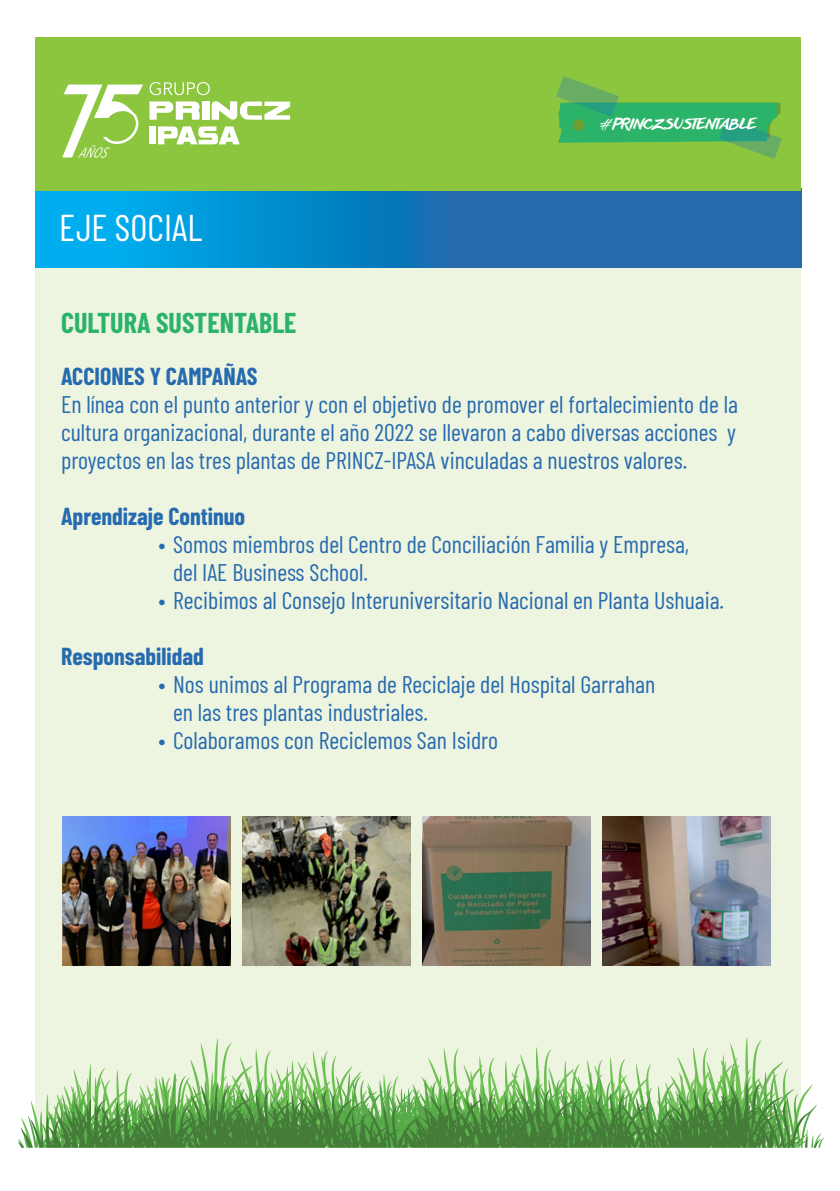
<style>
.page{position:relative;width:840px;height:1191px;background:#fff}
.page>*{position:absolute;margin:0;border:0;box-sizing:border-box;transform-origin:0 0}
.t1{font:37.2px "Barlow Condensed";color:#fff}
.t2{font:700 28px "Barlow Condensed";color:#2bb369}
.t3{font:24px/28px "Barlow Condensed";color:#266aaf}
.t4{font:700 24px "Barlow Condensed";color:#266aaf}
.t5{font:14.4px "anothershabby";color:#fff}
.s1{font-family:"Blacksword"}
</style>
<div class="page">
<div style="left:35px;top:38px;width:765px;height:1109px;background:#edf4e0"></div>
<svg style="left:35px;top:191px;width:765px;height:77px"></svg>
<div style="left:35px;top:38px;width:765px;height:153px;background:#8bc63e"></div>
<svg style="left:556px;top:76px;width:225px;height:83px"></svg>
<img style="left:602px;top:816px;width:168px;height:149px">
<img style="left:242px;top:816px;width:168px;height:149px">
<img style="left:62px;top:816px;width:168px;height:149px">
<img style="left:422px;top:816px;width:168px;height:149px">
<svg style="left:211px;top:101px;width:79px;height:19px"></svg>
<div style="left:202px;top:102px;width:7px;height:18px;background:#fff"></div>
<svg style="left:149px;top:101px;width:51px;height:19px"></svg>
<svg style="left:149px;top:82px;width:61px;height:13px"></svg>
<div style="left:149px;top:126px;width:6px;height:18px;background:#fff"></div>
<svg style="left:158px;top:126px;width:82px;height:18px"></svg>
<svg style="left:62px;top:85px;width:81px;height:73px"></svg>
<svg style="left:73px;top:1037px;width:728px;height:35px"></svg>
<svg style="left:74px;top:1072px;width:749px;height:71px"></svg>
<svg style="left:18px;top:1082px;width:803px;height:65px"></svg>
<h1 class="t1" style="left:59px;top:201px;width:144px">EJE SOCIAL</h1>
<p class="t5" style="left:597px;top:116px;width:160px"><span class="s1">#</span>PRINCZSUSTENTABLE</p>
<p class="t2" style="left:61px;top:303px;width:237px">CULTURA SUSTENTABLE</p>
<p class="t4" style="left:61px;top:359px;width:198px">ACCIONES Y CAMPAÑAS</p>
<p class="t3" style="left:61px;top:388px;width:678px;text-align:justify">En línea con el punto anterior y con el objetivo de promover el fortalecimiento de la cultura organizacional, durante el año 2022 se llevaron a cabo diversas acciones y proyectos en las tres plantas de PRINCZ-IPASA vinculadas a nuestros valores.</p>
<p class="t4" style="left:61px;top:499px;width:185px">Aprendizaje Continuo</p>
<p class="t3" style="left:173px;top:528px;width:517px;text-indent:-15px">• Somos miembros del Centro de Conciliación Familia y Empresa, del IAE Business School.</p>
<p class="t3" style="left:158px;top:584px;width:567px">• Recibimos al Consejo Interuniversitario Nacional en Planta Ushuaia.</p>
<p class="t4" style="left:61px;top:639px;width:144px">Responsabilidad</p>
<p class="t3" style="left:173px;top:668px;width:483px;text-indent:-15px">• Nos unimos al Programa de Reciclaje del Hospital Garrahan en las tres plantas industriales.</p>
<p class="t3" style="left:158px;top:724px;width:341px">• Colaboramos con Reciclemos San Isidro</p>
</div>
